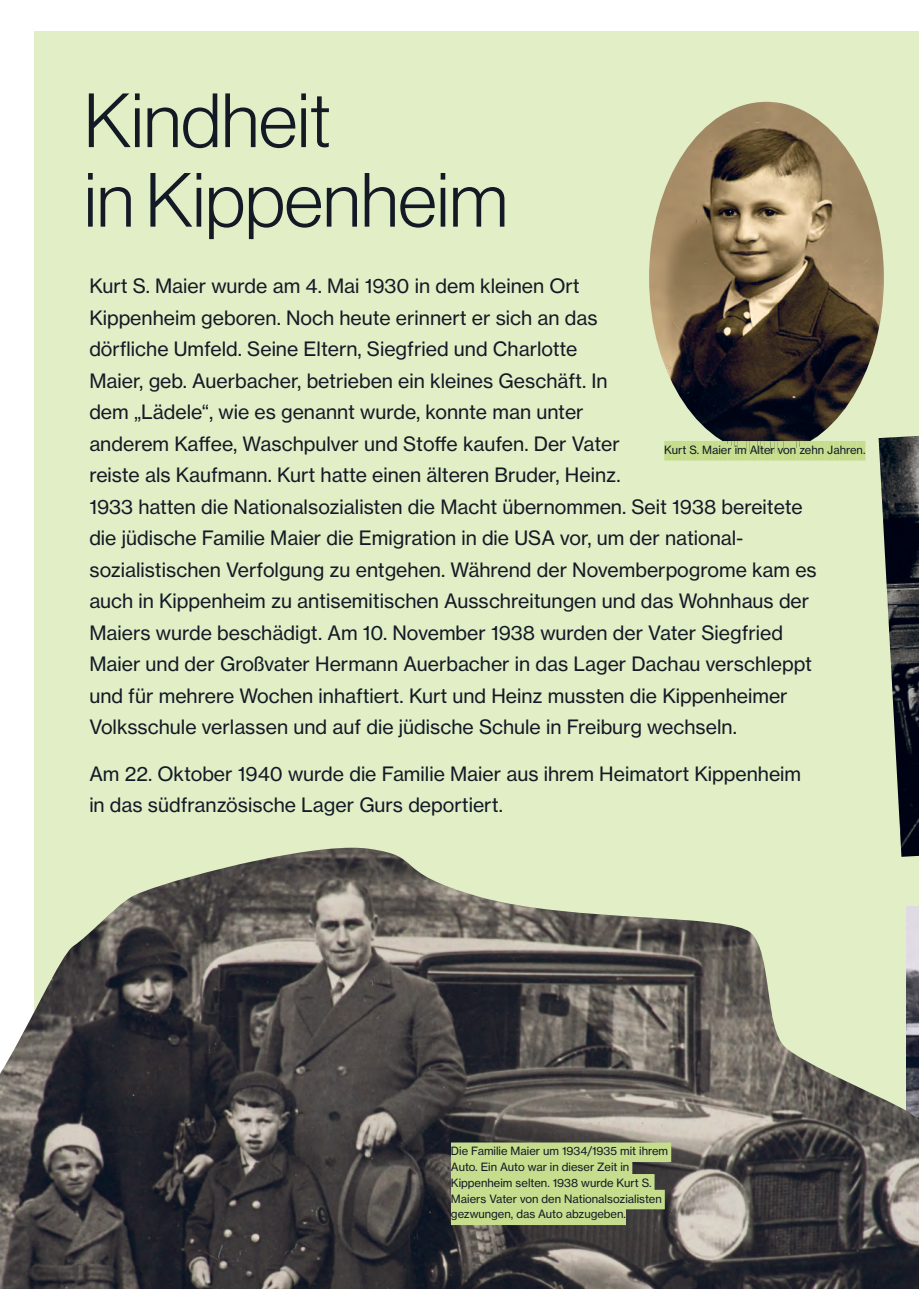
<style>
.page{position:relative;width:919px;height:1289px;background:#fff}
.page>*{position:absolute;margin:0;border:0;box-sizing:border-box;transform-origin:0 0}
.t1{font:75px/79.5px "N Haas Grotesk DS Pro 45 Lt";color:#131a26}
.t2{font:19.5px/31.5px "N Haas Grotesk TX Pro 55 Rg";color:#131a26}
.t3{font:11.25px/15.8px "N Haas Grotesk TX Pro 55 Rg";color:#131a26}
</style>
<div class="page">
<div style="left:34px;top:32px;width:884px;height:1224px;background:#e2eec6"></div>
<img style="left:879px;top:436px;width:39px;height:411px">
<img style="left:649px;top:102px;width:234px;height:352px">
<img style="left:0;top:847px;width:918px;height:441px">
<div style="left:451px;top:1142px;width:220px;height:19px;background:#c5dd8d"></div>
<div style="left:451px;top:1158px;width:181px;height:19px;background:#c5dd8d"></div>
<div style="left:451px;top:1173px;width:203px;height:20px;background:#c5dd8d"></div>
<div style="left:451px;top:1189px;width:213px;height:20px;background:#c5dd8d"></div>
<div style="left:451px;top:1205px;width:175px;height:19px;background:#c5dd8d"></div>
<div style="left:664px;top:441px;width:7px;height:19px;background:#c5dd8d"></div>
<div style="left:671px;top:441px;width:7px;height:19px;background:#c5dd8d"></div>
<hr style="left:678px;top:441px;width:4px;height:19px;background:#c5dd8d">
<svg style="left:682px;top:441px;width:4px;height:19px"></svg>
<hr style="left:686px;top:441px;width:3px;height:19px;background:#c5dd8d">
<div style="left:689px;top:441px;width:7px;height:19px;background:#c5dd8d"></div>
<hr style="left:696px;top:441px;width:3px;height:19px;background:#c5dd8d">
<hr style="left:699px;top:441px;width:3px;height:19px;background:#c5dd8d">
<div style="left:702px;top:441px;width:10px;height:19px;background:#c5dd8d"></div>
<div style="left:712px;top:441px;width:6px;height:19px;background:#c5dd8d"></div>
<hr style="left:718px;top:441px;width:3px;height:19px;background:#c5dd8d">
<div style="left:721px;top:441px;width:6px;height:19px;background:#c5dd8d"></div>
<svg style="left:727px;top:441px;width:4px;height:19px"></svg>
<hr style="left:731px;top:441px;width:3px;height:19px;background:#c5dd8d">
<hr style="left:734px;top:441px;width:3px;height:19px;background:#c5dd8d">
<div style="left:737px;top:441px;width:9px;height:19px;background:#c5dd8d"></div>
<hr style="left:746px;top:441px;width:3px;height:19px;background:#c5dd8d">
<div style="left:749px;top:441px;width:8px;height:19px;background:#c5dd8d"></div>
<hr style="left:757px;top:441px;width:3px;height:19px;background:#c5dd8d">
<svg style="left:760px;top:441px;width:4px;height:19px"></svg>
<div style="left:764px;top:441px;width:6px;height:19px;background:#c5dd8d"></div>
<svg style="left:770px;top:441px;width:4px;height:19px"></svg>
<hr style="left:774px;top:441px;width:3px;height:19px;background:#c5dd8d">
<div style="left:777px;top:441px;width:6px;height:19px;background:#c5dd8d"></div>
<div style="left:783px;top:441px;width:6px;height:19px;background:#c5dd8d"></div>
<div style="left:789px;top:441px;width:7px;height:19px;background:#c5dd8d"></div>
<hr style="left:796px;top:441px;width:3px;height:19px;background:#c5dd8d">
<div style="left:799px;top:441px;width:5px;height:19px;background:#c5dd8d"></div>
<div style="left:804px;top:441px;width:7px;height:19px;background:#c5dd8d"></div>
<div style="left:811px;top:441px;width:6px;height:19px;background:#c5dd8d"></div>
<div style="left:817px;top:441px;width:7px;height:19px;background:#c5dd8d"></div>
<hr style="left:824px;top:441px;width:3px;height:19px;background:#c5dd8d">
<div style="left:827px;top:441px;width:6px;height:19px;background:#c5dd8d"></div>
<div style="left:833px;top:441px;width:6px;height:19px;background:#c5dd8d"></div>
<div style="left:839px;top:441px;width:7px;height:19px;background:#c5dd8d"></div>
<hr style="left:846px;top:441px;width:4px;height:19px;background:#c5dd8d">
<div style="left:850px;top:441px;width:6px;height:19px;background:#c5dd8d"></div>
<div style="left:856px;top:441px;width:7px;height:19px;background:#c5dd8d"></div>
<svg style="left:863px;top:441px;width:2px;height:19px"></svg>
<h1 class="t1" style="left:84px;top:81px;width:425px">Kindheit<br>in Kippenheim</h1>
<p class="t2" style="left:89px;top:270px;width:728px">Kurt S. Maier wurde am 4. Mai 1930 in dem kleinen Ort<br>Kippenheim geboren. Noch heute erinnert er sich an das<br>dörfliche Umfeld. Seine Eltern, Siegfried und Charlotte<br>Maier, geb. Auerbacher, betrieben ein kleines Geschäft. In<br>dem „Lädele“, wie es genannt wurde, konnte man unter<br>anderem Kaffee, Waschpulver und Stoffe kaufen. Der Vater<br>reiste als Kaufmann. Kurt hatte einen älteren Bruder, Heinz.<br>1933 hatten die Nationalsozialisten die Macht übernommen. Seit 1938 bereitete die jüdische Familie Maier die Emigration in die USA vor, um der national&shy;sozialistischen Verfolgung zu entgehen. Während der Novemberpogrome kam es auch in Kippenheim zu antisemitischen Ausschreitungen und das Wohnhaus der Maiers wurde beschädigt. Am 10. November 1938 wurden der Vater Siegfried Maier und der Großvater Hermann Auerbacher in das Lager Dachau verschleppt und für mehrere Wochen inhaftiert. Kurt und Heinz mussten die Kippenheimer Volksschule verlassen und auf die jüdische Schule in Freiburg wechseln.</p>
<p class="t2" style="left:89px;top:757px;width:713px">Am 22. Oktober 1940 wurde die Familie Maier aus ihrem Heimatort Kippenheim in das südfranzösische Lager Gurs deportiert.</p>
<p class="t3" style="left:664px;top:442px;width:203px">Kurt S. Maier im Alter von zehn Jahren.</p>
<p class="t3" style="left:451px;top:1143px;width:219px">Die Familie Maier um 1934/1935 mit ihrem Auto. Ein Auto war in dieser Zeit in Kippenheim selten. 1938 wurde Kurt S.<br>Maiers Vater von den Nationalsozialisten gezwungen, das Auto abzugeben.</p>
</div>
